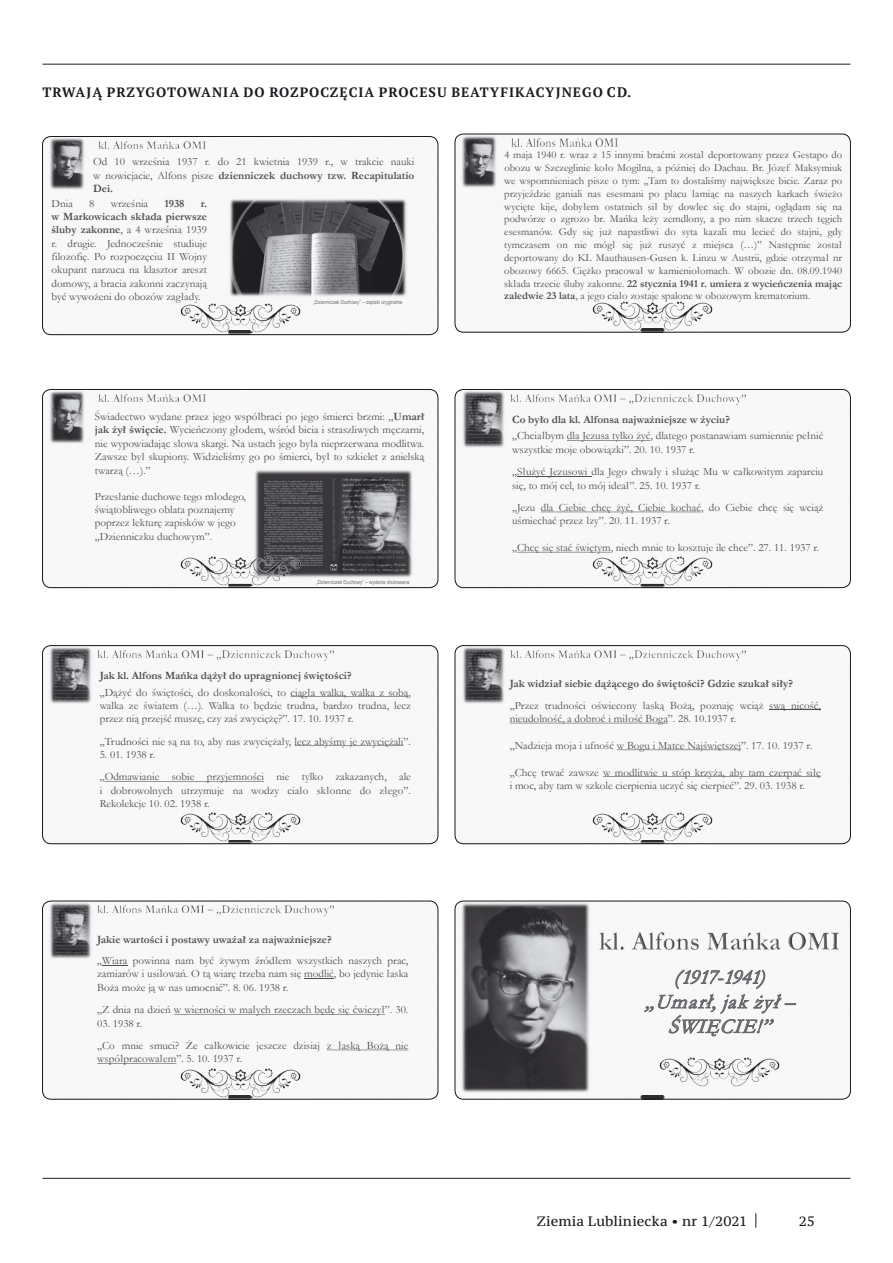
<style>
.page{position:relative;width:893px;height:1263px;background:#fff}
.page>*{position:absolute;margin:0;border:0;box-sizing:border-box;transform-origin:0 0}
.t1{font:italic 20.4px/24.6px "Garamond";color:#68676c;text-align:center}
.t2{font:700 13.5px "PT Serif";letter-spacing:.075em;color:#1b1c20}
.t3{font:13.5px "PT Serif Caption";letter-spacing:.01em;color:#1b1c20}
.t4{font:11.1px/13.4px "Garamond";color:#4e4d51}
.t5{font:700 11.1px "Garamond";color:#4e4d51}
.t6{font:10.65px/12.9px "Garamond";color:#4e4d51;text-align:justify}
.t7{font:5.55px "Arial Narrow";color:#706f73}
.s1{font-size:13.8px}
.s2{font-weight:700}
</style>
<div class="page">
<img style="left:49px;top:138px;width:36px;height:53px">
<img style="left:99px;top:141px;width:106px;height:8px">
<img style="left:170px;top:302px;width:131px;height:31px">
<img style="left:229px;top:197px;width:179px;height:100px">
<div style="left:42px;top:136px;width:396px;height:199px;border:1px solid #1b1c20;border-radius:9px"></div>
<img style="left:461px;top:136px;width:37px;height:53px">
<img style="left:511px;top:139px;width:107px;height:7px">
<img style="left:582px;top:300px;width:131px;height:31px">
<div style="left:455px;top:134px;width:396px;height:199px;border:1px solid #1b1c20;border-radius:9px"></div>
<img style="left:254px;top:469px;width:160px;height:109px">
<img style="left:49px;top:391px;width:36px;height:53px">
<img style="left:99px;top:394px;width:106px;height:8px">
<img style="left:170px;top:554px;width:140px;height:32px">
<div style="left:42px;top:389px;width:396px;height:199px;border:1px solid #1b1c20;border-radius:9px"></div>
<img style="left:510px;top:394px;width:236px;height:10px">
<img style="left:582px;top:555px;width:131px;height:31px">
<img style="left:462px;top:391px;width:43px;height:57px">
<svg style="left:567px;top:440px;width:83px;height:1px"></svg>
<hr style="left:517px;top:476px;width:74px;height:1px;background:#4e4d51">
<svg style="left:541px;top:512px;width:160px;height:1px"></svg>
<svg style="left:517px;top:552px;width:94px;height:1px"></svg>
<div style="left:455px;top:389px;width:396px;height:199px;border:1px solid #1b1c20;border-radius:9px"></div>
<img style="left:98px;top:650px;width:235px;height:10px">
<img style="left:170px;top:812px;width:131px;height:30px">
<img style="left:49px;top:647px;width:44px;height:57px">
<svg style="left:291px;top:696px;width:117px;height:1px"></svg>
<svg style="left:295px;top:745px;width:108px;height:1px"></svg>
<svg style="left:105px;top:781px;width:159px;height:1px"></svg>
<div style="left:42px;top:645px;width:396px;height:199px;border:1px solid #1b1c20;border-radius:9px"></div>
<svg style="left:455px;top:645px;width:395px;height:199px"></svg>
<img style="left:510px;top:650px;width:236px;height:10px">
<img style="left:582px;top:810px;width:140px;height:32px">
<img style="left:461px;top:647px;width:44px;height:57px">
<hr style="left:769px;top:709px;width:52px;height:1px;background:#4e4d51">
<svg style="left:510px;top:723px;width:158px;height:1px"></svg>
<svg style="left:617px;top:749px;width:124px;height:1px"></svg>
<svg style="left:603px;top:776px;width:218px;height:1px"></svg>
<div style="left:455px;top:645px;width:396px;height:199px;border:1px solid #1b1c20;border-radius:9px"></div>
<svg style="left:43px;top:901px;width:395px;height:198px"></svg>
<img style="left:98px;top:906px;width:235px;height:10px">
<img style="left:170px;top:1065px;width:140px;height:32px">
<img style="left:49px;top:903px;width:44px;height:57px">
<svg style="left:102px;top:965px;width:25px;height:1px"></svg>
<hr style="left:304px;top:978px;width:30px;height:1px;background:#4e4d51">
<svg style="left:174px;top:1014px;width:211px;height:1px"></svg>
<svg style="left:327px;top:1050px;width:81px;height:1px"></svg>
<svg style="left:97px;top:1063px;width:79px;height:1px"></svg>
<div style="left:42px;top:901px;width:396px;height:198px;border:1px solid #1b1c20;border-radius:9px"></div>
<img style="left:641px;top:1096px;width:22px;height:1px">
<img style="left:461px;top:903px;width:130px;height:190px">
<img style="left:600px;top:932px;width:239px;height:17px">
<svg style="left:644px;top:969px;width:152px;height:68px"></svg>
<img style="left:659px;top:1057px;width:121px;height:30px">
<div style="left:455px;top:901px;width:396px;height:198px;border:1px solid #1b1c20;border-radius:9px"></div>
<svg style="left:755px;top:1213px;width:1px;height:15px"></svg>
<hr style="left:43px;top:64px;width:807px;height:1px;background:#1b1c20">
<hr style="left:43px;top:1178px;width:807px;height:1px;background:#1b1c20">
<p class="t2" style="left:43px;top:83px;width:590px">TRWAJĄ PRZYGOTOWANIA DO ROZPOCZĘCIA PROCESU BEATYFIKACYJNEGO <span class="s1">CD.</span></p>
<p class="t4" style="left:93px;top:155px;width:323px;text-align:justify">Od 10 września 1937 r. do 21 kwietnia 1939 r., w trakcie nauki w nowicjacie, Alfons pisze <span class="s2">dzienniczek duchowy tzw. Recapitulatio Dei.</span></p>
<p class="t4" style="left:52px;top:196px;width:23px">Dnia</p>
<p class="t4" style="left:89px;top:196px;width:7px">8</p>
<p class="t4" style="left:111px;top:196px;width:39px">września</p>
<p class="t5" style="left:164px;top:195px;width:22px">1938</p>
<p class="t4" style="left:52px;top:196px;width:157px;text-align:justify;text-indent:149px"><span class="s2">r. w Markowicach składa pierwsze śluby zakonne</span>, a 4 września 1939 r. drugie. Jednocześnie studiuje filozofię. Po rozpoczęciu II Wojny okupant narzuca na klasztor areszt domowy, a bracia zakonni zaczynają być wywożeni do obozów zagłady.</p>
<p class="t7" style="left:313px;top:298px;width:91px">„Dzienniczek Duchowy” – zapiski oryginalne</p>
<p class="t4" style="left:95px;top:409px;width:331px;text-align:justify">Świadectwo wydane przez jego współbraci po jego śmierci brzmi: „<span class="s2">Umarł jak żył święcie.</span> Wycieńczony głodem, wśród bicia i straszliwych męczarni, nie wypowiadając słowa skargi. Na ustach jego była nieprzerwana modlitwa.<br>Zawsze był skupiony. Widzieliśmy go po śmierci, był to szkielet z anielską twarzą (…).”</p>
<p class="t4" style="left:95px;top:489px;width:153px">Przesłanie duchowe tego młodego, świątobliwego oblata poznajemy poprzez lekturę zapisków w jego „Dzienniczku duchowym”.</p>
<p class="t7" style="left:316px;top:578px;width:95px">„Dzienniczek Duchowy” – wydanie drukowane</p>
<p class="t5" style="left:100px;top:667px;width:254px">Jak kl. Alfons Mańka dążył do upragnionej świętości?</p>
<p class="t4" style="left:100px;top:685px;width:313px;text-align:justify">„Dążyć do świętości, do doskonałości, to ciągła walka, walka z sobą, walka ze światem (…). Walka to będzie trudna, bardzo trudna, lecz przez nią przejść muszę, czy zaś zwyciężę?”. 17. 10. 1937 r.</p>
<p class="t4" style="left:100px;top:734px;width:313px">„Trudności nie są na to, aby nas zwyciężały, lecz abyśmy je zwyciężali”.</p>
<p class="t4" style="left:100px;top:743px;width:313px;line-height:22.4px">5. 01. 1938 r.<br>„Odmawianie sobie przyjemności nie tylko zakazanych, ale</p>
<p class="t4" style="left:100px;top:783px;width:313px">i dobrowolnych utrzymuje na wodzy ciało skłonne do złego”.<br>Rekolekcje 10. 02. 1938 r.</p>
<p class="t5" style="left:97px;top:931px;width:236px">Jakie wartości i postawy uważał za najważniejsze?</p>
<p class="t4" style="left:97px;top:953px;width:313px;text-align:justify">„Wiara powinna nam być żywym źródłem wszystkich naszych prac, zamiarów i usiłowań. O tą wiarę trzeba nam się modlić, bo jedynie łaska Boża może ją w nas umocnić”. 8. 06. 1938 r.</p>
<p class="t4" style="left:97px;top:1003px;width:313px">„Z dnia na dzień w wierności w małych rzeczach będę się ćwiczył”. 30.</p>
<p class="t4" style="left:97px;top:1011px;width:313px;line-height:22.4px">03. 1938 r.<br>„Co mnie smuci? Że całkowicie jeszcze dzisiaj z łaską Bożą nie</p>
<p class="t4" style="left:97px;top:1052px;width:146px">współpracowałem”. 5. 10. 1937 r.</p>
<p class="t6" style="left:504px;top:148px;width:340px">4 maja 1940 r. wraz z 15 innymi braćmi został deportowany przez Gestapo do obozu w Szczeglinie koło Mogilna, a później do Dachau. Br. Józef Maksymiuk we wspomnieniach pisze o tym: ,,Tam to dostaliśmy największe bicie. Zaraz po przyjeździe ganiali nas esesmani po placu łamiąc na naszych karkach świeżo wycięte kije, dobyłem ostatnich sił by dowlec się do stajni, oglądam się na podwórze o zgrozo br. Mańka leży zemdlony, a po nim skacze trzech tęgich esesmanów. Gdy się już napastliwi do syta kazali mu lecieć do stajni, gdy tymczasem on nie mógł się już ruszyć z miejsca (…)” Następnie został deportowany do KL Mauthausen-Gusen k. Linzu w Austrii, gdzie otrzymał nr obozowy 6665. Ciężko pracował w kamieniołomach. W obozie dn. 08.09.1940 składa trzecie śluby zakonne. <span class="s2">22 stycznia 1941 r. umiera z wycieńczenia mając zaledwie 23 lata</span>, a jego ciało zostaje spalone w obozowym krematorium.</p>
<p class="t5" style="left:512px;top:411px;width:219px">Co było dla kl. Alfonsa najważniejsze w życiu?</p>
<p class="t4" style="left:512px;top:429px;width:313px">„Chciałbym dla Jezusa tylko żyć, dlatego postanawiam sumiennie pełnić wszystkie moje obowiązki”. 20. 10. 1937 r.</p>
<p class="t4" style="left:512px;top:465px;width:313px">„Służyć Jezusowi dla Jego chwały i służąc Mu w całkowitym zaparciu się, to mój cel, to mój ideał”. 25. 10. 1937 r.</p>
<p class="t4" style="left:512px;top:500px;width:313px">„Jezu dla Ciebie chcę żyć, Ciebie kochać, do Ciebie chcę się wciąż uśmiechać przez łzy”. 20. 11. 1937 r.</p>
<p class="t4" style="left:512px;top:541px;width:309px">„Chcę się stać świętym, niech mnie to kosztuje ile chce”. 27. 11. 1937 r.</p>
<p class="t5" style="left:510px;top:676px;width:285px">Jak widział siebie dążącego do świętości? Gdzie szukał siły?</p>
<p class="t4" style="left:510px;top:698px;width:313px">„Przez trudności oświecony łaską Bożą, poznaję wciąż swą nicość, nieudolność, a dobroć i miłość Boga”. 28. 10.1937 r.</p>
<p class="t4" style="left:510px;top:738px;width:304px">„Nadzieja moja i ufność w Bogu i Matce Najświętszej”. 17. 10. 1937 r.</p>
<p class="t4" style="left:510px;top:765px;width:313px">„Chcę trwać zawsze w modlitwie u stóp krzyża, aby tam czerpać siłę i moc, aby tam w szkole cierpienia uczyć się cierpieć”. 29. 03. 1938 r.</p>
<h1 class="t1" style="left:645px;top:964px;width:159px">(1917-1941) „Umarł, jak żył –<br>ŚWIĘCIE!”</h1>
<p class="t3" style="left:537px;top:1212px;width:212px">Ziemia Lubliniecka • nr 1/2021</p>
<p class="t3" style="left:799px;top:1212px;width:18px">25</p>
</div>
